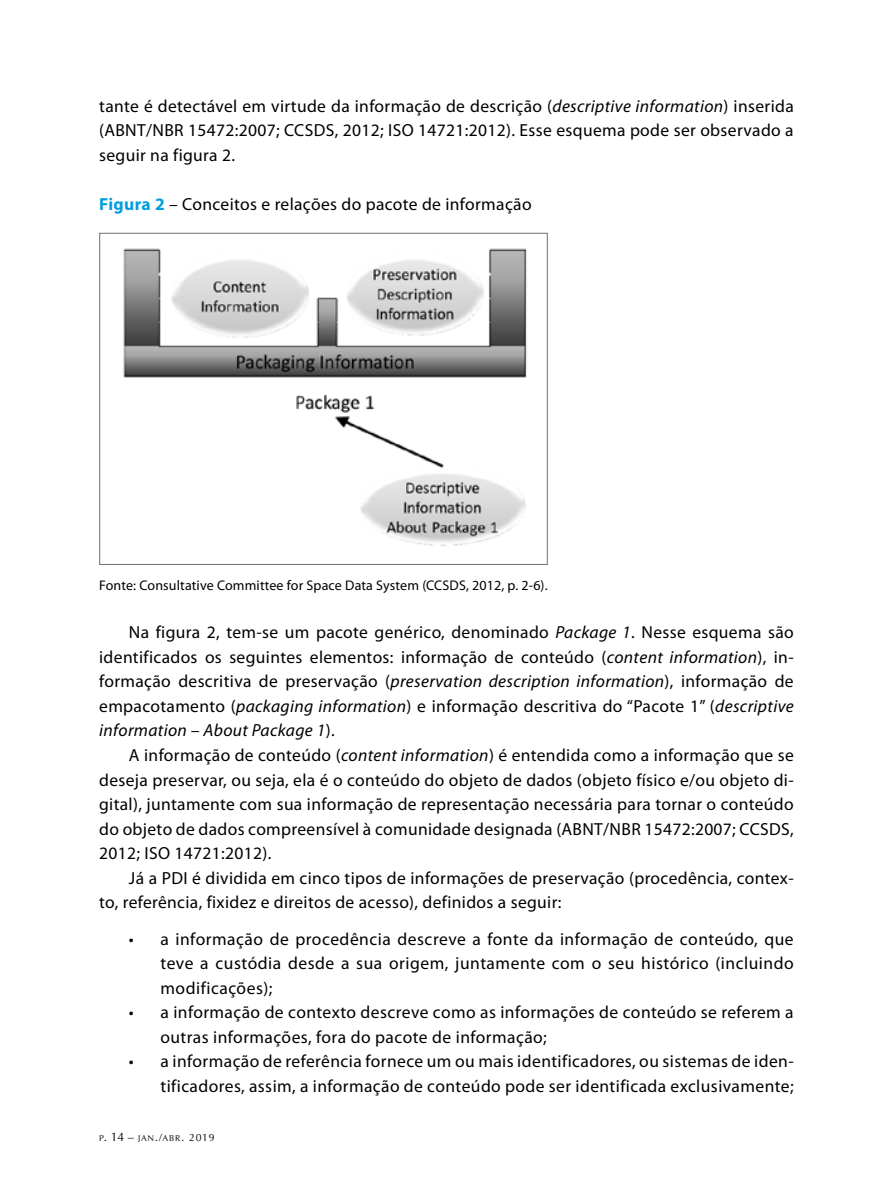
<style>
.page{position:relative;width:893px;height:1191px;background:#fff}
.page>*{position:absolute;margin:0;border:0;box-sizing:border-box;transform-origin:0 0}
.t1{font:17.5px/24.5px "Myriad Pro";letter-spacing:.02em;color:#000;text-align:justify}
.t2{font:14px "Myriad Pro";letter-spacing:.01em;color:#000}
.t3{font:8.58px "Optima LT";letter-spacing:.085em;color:#000}
.s1{font-style:italic}
.s2{font-weight:700;color:#009ee0}
.s3{font-size:12.25px}
.s4{font-size:10.5px}
</style>
<div class="page">
<img style="left:123px;top:248px;width:404px;height:299px">
<div style="left:99px;top:233px;width:449px;height:332px;border:1px solid #707172"></div>
<p class="t1" style="left:99px;top:93px;width:696px">tante é detectável em virtude da informação de descrição (<span class="s1">descriptive information</span>) inserida (ABNT/NBR 15472:2007; CCSDS, 2012; ISO 14721:2012). Esse esquema pode ser observado a seguir na figura 2.</p>
<p class="t1" style="left:99px;top:191px;width:434px"><span class="s2">Figura 2</span> – Conceitos e relações do pacote de informação</p>
<p class="t2" style="left:99px;top:577px;width:450px">Fonte: Consultative Committee for Space Data System (CCSDS, 2012, p. 2-6).</p>
<p class="t1" style="left:99px;top:620px;width:696px;text-indent:30px">Na figura 2, tem-se um pacote genérico, denominado <span class="s1">Package 1</span>. Nesse esquema são identificados os seguintes elementos: informação de conteúdo (<span class="s1">content information</span>), in&shy;formação descritiva de preservação (<span class="s1">preservation description information</span>), informação de empacotamento (<span class="s1">packaging information</span>) e informação descritiva do “Pacote 1” (<span class="s1">descriptive information – About Package 1</span>).</p>
<p class="t1" style="left:99px;top:742px;width:696px;text-indent:30px">A informação de conteúdo (<span class="s1">content information</span>) é entendida como a informação que se deseja preservar, ou seja, ela é o conteúdo do objeto de dados (objeto físico e/ou objeto di&shy;gital), juntamente com sua informação de representação necessária para tornar o conteúdo do objeto de dados compreensível à comunidade designada (ABNT/NBR 15472:2007; CCSDS, 2012; ISO 14721:2012).</p>
<p class="t1" style="left:99px;top:865px;width:696px;text-indent:30px">Já a PDI é dividida em cinco tipos de informações de preservação (procedência, contex&shy;to, referência, fixidez e direitos de acesso), definidos a seguir:</p>
<p class="t1" style="left:160px;top:926px;width:635px;text-indent:-31px">• a informação de procedência descreve a fonte da informação de conteúdo, que teve a custódia desde a sua origem, juntamente com o seu histórico (incluindo modificações);</p>
<p class="t1" style="left:160px;top:1000px;width:635px;text-indent:-31px">• a informação de contexto descreve como as informações de conteúdo se referem a outras informações, fora do pacote de informação;</p>
<p class="t1" style="left:129px;top:1049px;width:666px;text-align:right">• a informação de referência fornece um ou mais identificadores, ou sistemas de iden&shy;tificadores, assim, a informação de conteúdo pode ser identificada exclusivamente;</p>
<p class="t3" style="left:99px;top:1133px;width:117px">P<span class="s3">. 14 –</span> JAN<span class="s3">.</span><span class="s4">/</span>ABR<span class="s3">.</span> <span class="s4">2019</span></p>
</div>
